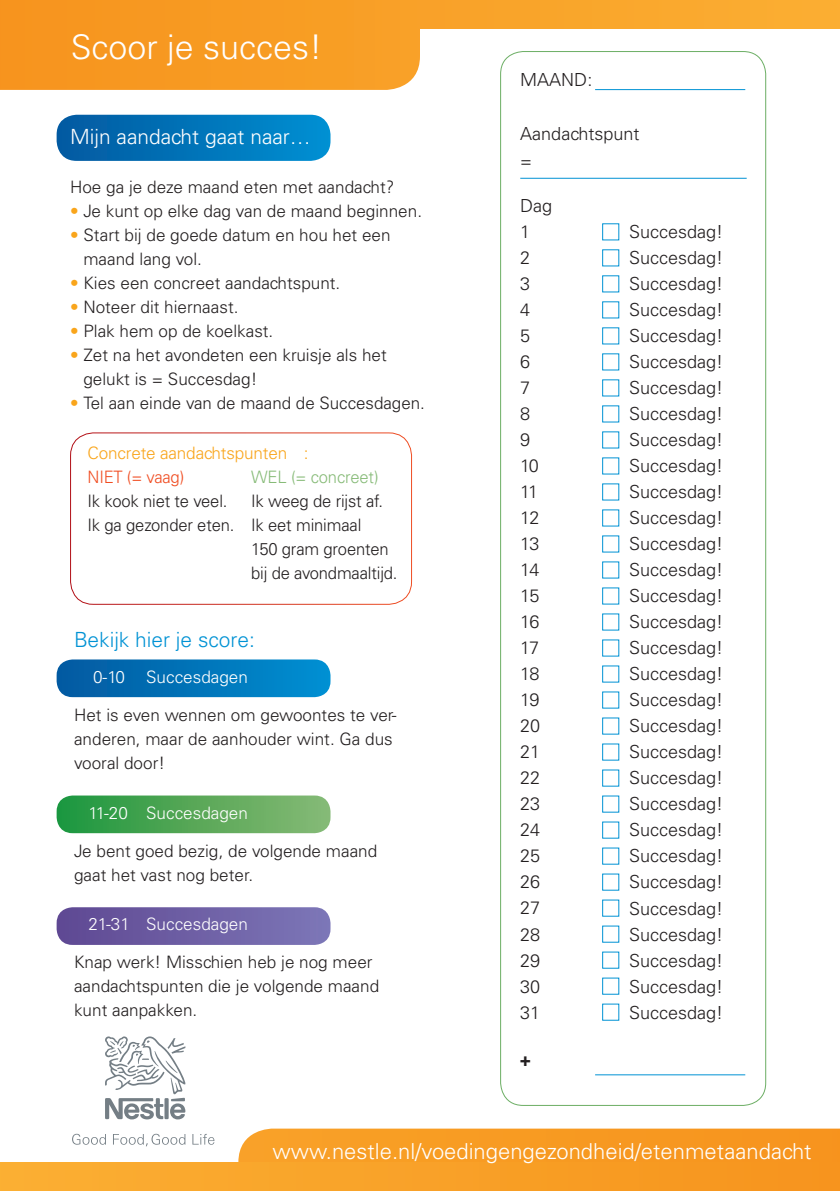
<style>
.page{position:relative;width:840px;height:1191px;background:#fff}
.page>*{position:absolute;margin:0;border:0;box-sizing:border-box;transform-origin:0 0}
.t1{font:300 34px "Univers LT Std";color:#fff}
.t2{font:300 22px "Univers LT Std";color:#fff}
.t3{font:300 20.8px "Univers LT Std";color:#fff}
.t4{font:300 20.8px "Univers LT Std";color:#0092d4}
.t5{font:300 18px/27px "Univers LT Std";color:#231f20}
.t6{font:700 18px "Univers LT Std";color:#231f20}
.t7{font:300 17.2px/24px "Univers LT Std";color:#231f20}
.t8{font:300 17.2px "Univers LT Std";color:#fff}
.t9{font:300 17.2px "Univers LT Std";letter-spacing:-.01em;color:#f9a51b}
.t10{font:300 17.2px "Univers LT Std";letter-spacing:-.01em;color:#87bb78}
.t11{font:300 17.2px "Univers LT Std";letter-spacing:-.01em;color:#f04d22}
.s1{color:#f9a51b}
</style>
<div class="page">
<div style="left:0;top:0;width:839px;height:28px;background:#faa72d"></div>
<svg style="left:57px;top:907px;width:273px;height:38px;background:#7163a7"></svg>
<svg style="left:57px;top:795px;width:273px;height:38px;background:#59aa5d"></svg>
<svg style="left:57px;top:115px;width:273px;height:46px;background:#0777ba"></svg>
<svg style="left:57px;top:659px;width:273px;height:38px;background:#0878bb"></svg>
<div style="left:70px;top:432px;width:342px;height:173px;border:1px solid #fff;border-radius:23px"></div>
<hr style="left:594px;top:89px;width:150px;height:1px;background:#0092d4">
<hr style="left:520px;top:178px;width:226px;height:1px;background:#0092d4">
<hr style="left:594px;top:1074px;width:150px;height:1px;background:#0092d4">
<div style="left:0;top:0;width:420px;height:90px;background:#f79a22"></div>
<div style="left:238px;top:1128px;width:601px;height:34px;background:#f89b22"></div>
<div style="left:0;top:1162px;width:839px;height:29px;background:linear-gradient(to right,#fbaf33,#f7941d)"></div>
<svg style="left:105px;top:1036px;width:80px;height:83px"></svg>
<svg style="left:72px;top:1133px;width:34px;height:11px"></svg>
<svg style="left:113px;top:1133px;width:72px;height:13px"></svg>
<svg style="left:192px;top:1133px;width:22px;height:11px"></svg>
<h1 class="t1" style="left:71px;top:26px;width:253px">Scoor je succes!</h1>
<p class="t3" style="left:70px;top:124px;width:242px">Mijn aandacht gaat naar…</p>
<p class="t7" style="left:70px;top:175px;width:325px">Hoe ga je deze maand eten met aandacht?</p>
<p class="t7" style="left:70px;top:199px;width:353px"><span class="s1">•</span> Je kunt op elke dag van de maand beginnen.</p>
<p class="t7" style="left:83px;top:223px;width:308px;text-indent:-13px"><span class="s1">•</span> Start bij de goede datum en hou het een maand lang vol.</p>
<p class="t7" style="left:70px;top:271px;width:271px"><span class="s1">•</span> Kies een concreet aandachtspunt.</p>
<p class="t7" style="left:70px;top:295px;width:170px"><span class="s1">•</span> Noteer dit hiernaast.</p>
<p class="t7" style="left:70px;top:319px;width:205px"><span class="s1">•</span> Plak hem op de koelkast.</p>
<p class="t7" style="left:83px;top:343px;width:305px;text-indent:-13px"><span class="s1">•</span> Zet na het avondeten een kruisje als het gelukt is = Succesdag!</p>
<p class="t7" style="left:70px;top:391px;width:356px"><span class="s1">•</span> Tel aan einde van de maand de Succesdagen.</p>
<p class="t9" style="left:87px;top:442px;width:222px">Concrete aandachtspunten :</p>
<p class="t11" style="left:87px;top:466px;width:98px">NIET (= vaag)</p>
<p class="t10" style="left:251px;top:466px;width:129px">WEL (= concreet)</p>
<p class="t7" style="left:87px;top:488px;width:141px">Ik kook niet te veel.</p>
<p class="t7" style="left:251px;top:488px;width:134px">Ik weeg de rijst af.</p>
<p class="t7" style="left:87px;top:512px;width:275px">Ik ga gezonder eten. Ik eet minimaal</p>
<p class="t7" style="left:251px;top:536px;width:139px">150 gram groenten</p>
<p class="t7" style="left:251px;top:560px;width:148px">bij de avondmaaltijd.</p>
<p class="t4" style="left:74px;top:627px;width:182px">Bekijk hier je score:</p>
<p class="t8" style="left:93px;top:667px;width:156px">0-10 Succesdagen</p>
<p class="t7" style="left:74px;top:703px;width:324px">Het is even wennen om gewoontes te ver&shy;anderen, maar de aanhouder wint. Ga dus vooral door!</p>
<p class="t8" style="left:88px;top:802px;width:161px">11-20 Succesdagen</p>
<p class="t7" style="left:74px;top:838px;width:304px">Je bent goed bezig, de volgende maand gaat het vast nog beter.</p>
<p class="t8" style="left:88px;top:913px;width:161px">21-31 Succesdagen</p>
<p class="t7" style="left:74px;top:950px;width:306px">Knap werk! Misschien heb je nog meer aandachtspunten die je volgende maand kunt aanpakken.</p>
<p class="t5" style="left:520px;top:66px;width:74px">MAAND:</p>
<p class="t5" style="left:520px;top:120px;width:121px">Aandachtspunt =</p>
<p class="t5" style="left:520px;top:193px;width:34px;line-height:26px">Dag<br>1</p>
<p class="t5" style="left:628px;top:218px;width:96px">Succesdag!</p>
<p class="t5" style="left:520px;top:244px;width:12px">2</p>
<p class="t5" style="left:628px;top:244px;width:96px">Succesdag!</p>
<p class="t5" style="left:520px;top:270px;width:12px">3</p>
<p class="t5" style="left:628px;top:270px;width:96px">Succesdag!</p>
<p class="t5" style="left:520px;top:296px;width:12px">4</p>
<p class="t5" style="left:628px;top:296px;width:96px">Succesdag!</p>
<p class="t5" style="left:520px;top:322px;width:12px">5</p>
<p class="t5" style="left:628px;top:322px;width:96px">Succesdag!</p>
<p class="t5" style="left:520px;top:348px;width:12px">6</p>
<p class="t5" style="left:628px;top:348px;width:96px">Succesdag!</p>
<p class="t5" style="left:520px;top:374px;width:12px">7</p>
<p class="t5" style="left:628px;top:374px;width:96px">Succesdag!</p>
<p class="t5" style="left:520px;top:400px;width:12px">8</p>
<p class="t5" style="left:628px;top:400px;width:96px">Succesdag!</p>
<p class="t5" style="left:520px;top:426px;width:12px">9</p>
<p class="t5" style="left:628px;top:426px;width:96px">Succesdag!</p>
<p class="t5" style="left:520px;top:452px;width:20px">10</p>
<p class="t5" style="left:628px;top:452px;width:96px">Succesdag!</p>
<p class="t5" style="left:520px;top:478px;width:19px">11</p>
<p class="t5" style="left:628px;top:478px;width:96px">Succesdag!</p>
<p class="t5" style="left:520px;top:504px;width:21px">12</p>
<p class="t5" style="left:628px;top:504px;width:96px">Succesdag!</p>
<p class="t5" style="left:520px;top:530px;width:21px">13</p>
<p class="t5" style="left:628px;top:530px;width:96px">Succesdag!</p>
<p class="t5" style="left:520px;top:556px;width:21px">14</p>
<p class="t5" style="left:628px;top:556px;width:96px">Succesdag!</p>
<p class="t5" style="left:520px;top:582px;width:21px">15</p>
<p class="t5" style="left:628px;top:582px;width:96px">Succesdag!</p>
<p class="t5" style="left:520px;top:608px;width:21px">16</p>
<p class="t5" style="left:628px;top:608px;width:96px">Succesdag!</p>
<p class="t5" style="left:520px;top:634px;width:20px">17</p>
<p class="t5" style="left:628px;top:634px;width:96px">Succesdag!</p>
<p class="t5" style="left:520px;top:660px;width:21px">18</p>
<p class="t5" style="left:628px;top:660px;width:96px">Succesdag!</p>
<p class="t5" style="left:520px;top:686px;width:21px">19</p>
<p class="t5" style="left:628px;top:686px;width:96px">Succesdag!</p>
<p class="t5" style="left:520px;top:712px;width:22px">20</p>
<p class="t5" style="left:628px;top:712px;width:96px">Succesdag!</p>
<p class="t5" style="left:520px;top:738px;width:22px">21</p>
<p class="t5" style="left:628px;top:738px;width:96px">Succesdag!</p>
<p class="t5" style="left:520px;top:764px;width:22px">22</p>
<p class="t5" style="left:628px;top:764px;width:96px">Succesdag!</p>
<p class="t5" style="left:520px;top:790px;width:22px">23</p>
<p class="t5" style="left:628px;top:790px;width:96px">Succesdag!</p>
<p class="t5" style="left:520px;top:816px;width:22px">24</p>
<p class="t5" style="left:628px;top:816px;width:96px">Succesdag!</p>
<p class="t5" style="left:520px;top:842px;width:22px">25</p>
<p class="t5" style="left:628px;top:842px;width:96px">Succesdag!</p>
<p class="t5" style="left:520px;top:868px;width:22px">26</p>
<p class="t5" style="left:628px;top:868px;width:96px">Succesdag!</p>
<p class="t5" style="left:520px;top:894px;width:22px">27</p>
<p class="t5" style="left:628px;top:894px;width:96px">Succesdag!</p>
<p class="t5" style="left:520px;top:920px;width:22px">28</p>
<p class="t5" style="left:628px;top:920px;width:96px">Succesdag!</p>
<p class="t5" style="left:520px;top:946px;width:22px">29</p>
<p class="t5" style="left:628px;top:946px;width:96px">Succesdag!</p>
<p class="t5" style="left:520px;top:972px;width:22px">30</p>
<p class="t5" style="left:628px;top:972px;width:96px">Succesdag!</p>
<p class="t5" style="left:520px;top:998px;width:22px">31</p>
<p class="t5" style="left:628px;top:998px;width:96px">Succesdag!</p>
<p class="t6" style="left:520px;top:1049px;width:12px">+</p>
<p class="t2" style="left:272px;top:1138px;width:540px">www.nestle.nl/voedingengezondheid/etenmetaandacht</p>
</div>
